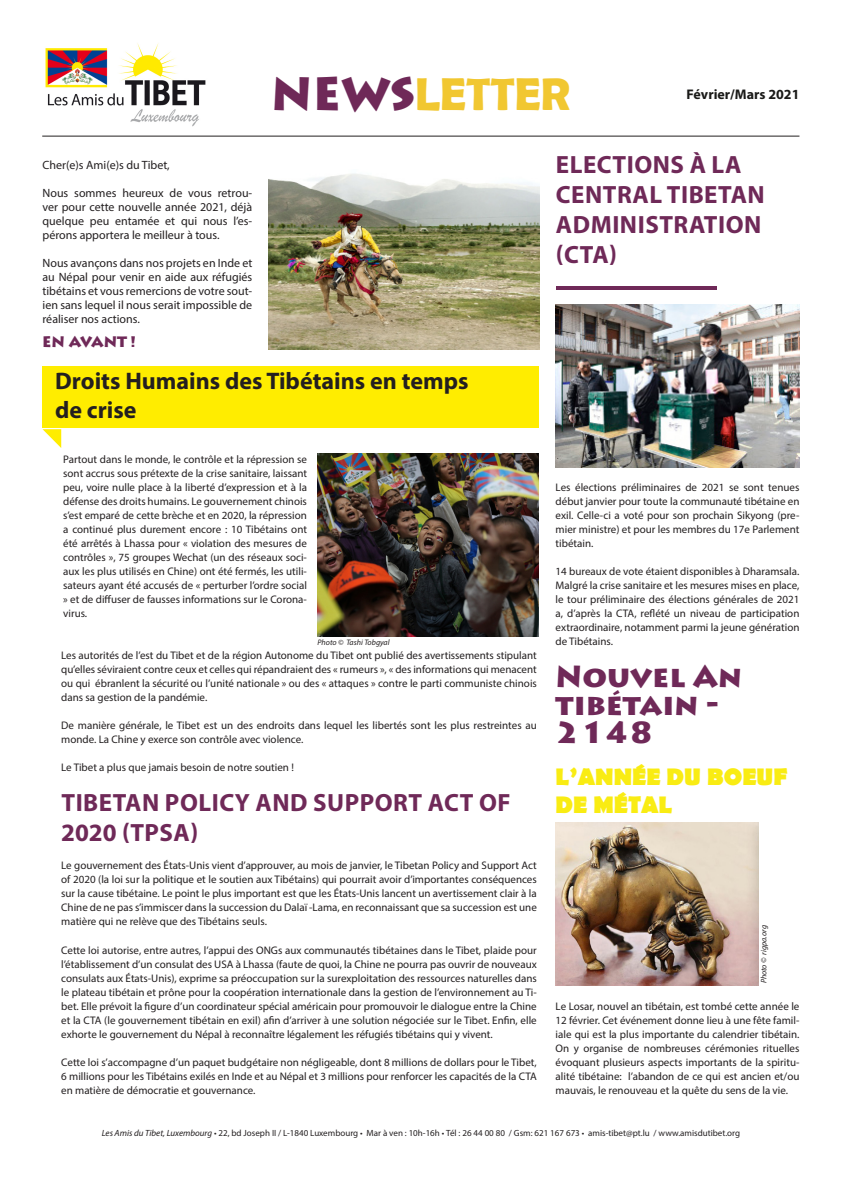
<style>
.page{position:relative;width:842px;height:1191px;background:#fff}
.page>*{position:absolute;margin:0;border:0;box-sizing:border-box;transform-origin:0 0}
.Cover_Title{font:700 46px "Berlin Sans FB Demi";color:#f1c731}
.Body_Text{font:900 30px/28px "Lithos Pro";color:#6f2958}
.Header_01{font:700 25px/30px "Myriad Pro";letter-spacing:.02em;color:#6f2958}
.Cover_Index{font:700 24px/28.8px "Myriad Pro";color:#231f20}
.Body_Text-2{font:700 24px/28px "Berlin Sans FB";color:#f9ec13}
.t1{font:900 15px "Lithos Pro";color:#6f2958}
.Body_Text-3{font:700 14px "Myriad Pro";color:#1a1a18}
.Body_Text-4{font:12px/14px "Myriad Pro";color:#231f20;text-align:justify}
.Body_Text-5{font:11px/14px "Myriad Pro";color:#231f20;text-align:justify}
.Body_Text-6{font:9px "Myriad Pro";color:#231f20}
.t2{font:italic 8px "Myriad Pro";color:#231f20}
.s1{font-family:"Lithos Pro";font-weight:900;color:#6f2958}
.s2{font-style:italic}
</style>
<div class="page">
<img style="left:269px;top:173px;width:271px;height:177px">
<div style="left:43px;top:366px;width:496px;height:61px;background:#ffed00"></div>
<svg style="left:43px;top:429px;width:18px;height:19px"></svg>
<img style="left:45px;top:43px;width:161px;height:83px">
<hr style="left:556px;top:286px;width:160px;height:3px;background:#6f2958">
<hr style="left:42px;top:136px;width:757px;height:1px;background:#231f20">
<img style="left:318px;top:454px;width:221px;height:182px">
<img style="left:556px;top:305px;width:243px;height:163px">
<img style="left:556px;top:822px;width:203px;height:163px">
<p class="Body_Text-4" style="left:43px;top:157px;width:129px">Cher(e)s Ami(e)s du Tibet,</p>
<p class="Body_Text-4" style="left:43px;top:185px;width:211px">Nous sommes heureux de vous retrou&shy;ver pour cette nouvelle année 2021, déjà quelque peu entamée et qui nous l’es&shy;pérons apportera le meilleur à tous.</p>
<p class="Body_Text-4" style="left:43px;top:255px;width:211px">Nous avançons dans nos projets en Inde et au Népal pour venir en aide aux réfugiés tibétains et vous remercions de votre sout&shy;ien sans lequel il nous serait impossible de réaliser nos actions.</p>
<p class="t1" style="left:42px;top:332px;width:95px">EN AVANT !</p>
<p class="Cover_Title" style="left:271px;top:67px;width:300px"><span class="s1">NEWS</span>LETTER</p>
<p class="Body_Text-3" style="left:687px;top:85px;width:114px">Février/Mars 2021</p>
<p class="Header_01" style="left:556px;top:149px;width:210px">ELECTIONS À LA<br>CENTRAL TIBETAN<br>ADMINISTRATION (CTA)</p>
<p class="Cover_Index" style="left:55px;top:366px;width:415px">Droits Humains des Tibétains en temps de crise</p>
<p class="Body_Text-5" style="left:63px;top:452px;width:245px">Partout dans le monde, le contrôle et la répression se sont accrus sous prétexte de la crise sanitaire, laissant peu, voire nulle place à la liberté d’expression et à la défense des droits humains. Le gouvernement chinois s’est emparé de cette brèche et en 2020, la répression a continué plus durement encore : 10 Tibétains ont été arrêtés à Lhassa pour « violation des mesures de contrôles », 75 groupes Wechat (un des réseaux soci&shy;aux les plus utilisés en Chine) ont été fermés, les utili&shy;sateurs ayant été accusés de « perturber l’ordre social » et de diffuser de fausses informations sur le Corona&shy;virus.</p>
<p class="t2" style="left:318px;top:637px;width:74px">Photo © Tashi Tobgyal</p>
<p class="Body_Text-5" style="left:61px;top:648px;width:477px">Les autorités de l’est du Tibet et de la région Autonome du Tibet ont publié des avertissements stipulant qu’elles séviraient contre ceux et celles qui répandraient des « rumeurs », « des informations qui menacent ou qui ébranlent la sécurité ou l’unité nationale » ou des « attaques » contre le parti communiste chinois dans sa gestion de la pandémie.</p>
<p class="Body_Text-5" style="left:61px;top:718px;width:477px">De manière générale, le Tibet est un des endroits dans lequel les libertés sont les plus restreintes au monde. La Chine y exerce son contrôle avec violence.</p>
<p class="Body_Text-5" style="left:61px;top:760px;width:234px">Le Tibet a plus que jamais besoin de notre soutien !</p>
<p class="Header_01" style="left:61px;top:787px;width:451px">TIBETAN POLICY AND SUPPORT ACT OF<br>2020 (TPSA)</p>
<p class="Body_Text-5" style="left:61px;top:858px;width:477px">Le gouvernement des États-Unis vient d’approuver, au mois de janvier, le Tibetan Policy and Support Act of 2020 (la loi sur la politique et le soutien aux Tibétains) qui pourrait avoir d’importantes conséquences sur la cause tibétaine. Le point le plus important est que les États-Unis lancent un avertissement clair à la Chine de ne pas s’immiscer dans la succession du Dalaï -Lama, en reconnaissant que sa succession est une matière qui ne relève que des Tibétains seuls.</p>
<p class="Body_Text-5" style="left:61px;top:942px;width:477px">Cette loi autorise, entre autres, l’appui des ONGs aux communautés tibétaines dans le Tibet, plaide pour l’établissement d’un consulat des USA à Lhassa (faute de quoi, la Chine ne pourra pas ouvrir de nouveaux consulats aux États-Unis), exprime sa préoccupation sur la surexploitation des ressources naturelles dans le plateau tibétain et prône pour la coopération internationale dans la gestion de l’environnement au Ti&shy;bet. Elle prévoit la figure d’un coordinateur spécial américain pour promouvoir le dialogue entre la Chine et la CTA (le gouvernement tibétain en exil) afin d’arriver à une solution négociée sur le Tibet. Enfin, elle exhorte le gouvernement du Népal à reconnaître légalement les réfugiés tibétains qui y vivent.</p>
<p class="Body_Text-5" style="left:61px;top:1054px;width:477px">Cette loi s’accompagne d’un paquet budgétaire non négligeable, dont 8 millions de dollars pour le Tibet, 6 millions pour les Tibétains exilés en Inde et au Népal et 3 millions pour renforcer les capacités de la CTA en matière de démocratie et gouvernance.</p>
<p class="Body_Text-5" style="left:556px;top:480px;width:245px">Les élections préliminaires de 2021 se sont tenues début janvier pour toute la communauté tibétaine en exil. Celle-ci a voté pour son prochain Sikyong (pre&shy;mier ministre) et pour les membres du 17e Parlement tibétain.</p>
<p class="Body_Text-5" style="left:556px;top:564px;width:245px">14 bureaux de vote étaient disponibles à Dharamsala.<br>Malgré la crise sanitaire et les mesures mises en place, le tour préliminaire des élections générales de 2021 a, d’après la CTA, reflété un niveau de participation extraordinaire, notamment parmi la jeune génération de Tibétains.</p>
<p class="Body_Text" style="left:556px;top:663px;width:188px">Nouvel An tibétain -<br>2148</p>
<p class="Body_Text-2" style="left:556px;top:764px;width:233px">L’ANNÉE DU BOEUF<br>DE MÉTAL</p>
<p class="t2" style="left:759px;top:983px;width:60px;rotate:-90deg">Photo © rigpa.org</p>
<p class="Body_Text-5" style="left:556px;top:998px;width:245px">Le Losar, nouvel an tibétain, est tombé cette année le 12 février. Cet événement donne lieu à une fête famil&shy;iale qui est la plus importante du calendrier tibétain.<br>On y organise de nombreuses cérémonies rituelles évoquant plusieurs aspects importants de la spiritu&shy;alité tibétaine: l’abandon de ce qui est ancien et/ou mauvais, le renouveau et la quête du sens de la vie.</p>
<p class="Body_Text-6" style="left:102px;top:1127px;width:640px"><span class="s2">Les Amis du Tibet, Luxembourg</span> • 22, bd Joseph II / L-1840 Luxembourg • Mar à ven : 10h-16h • Tél : 26 44 00 80 / Gsm: 621 167 673 • amis-tibet@pt.lu / www.amisdutibet.org</p>
</div>
